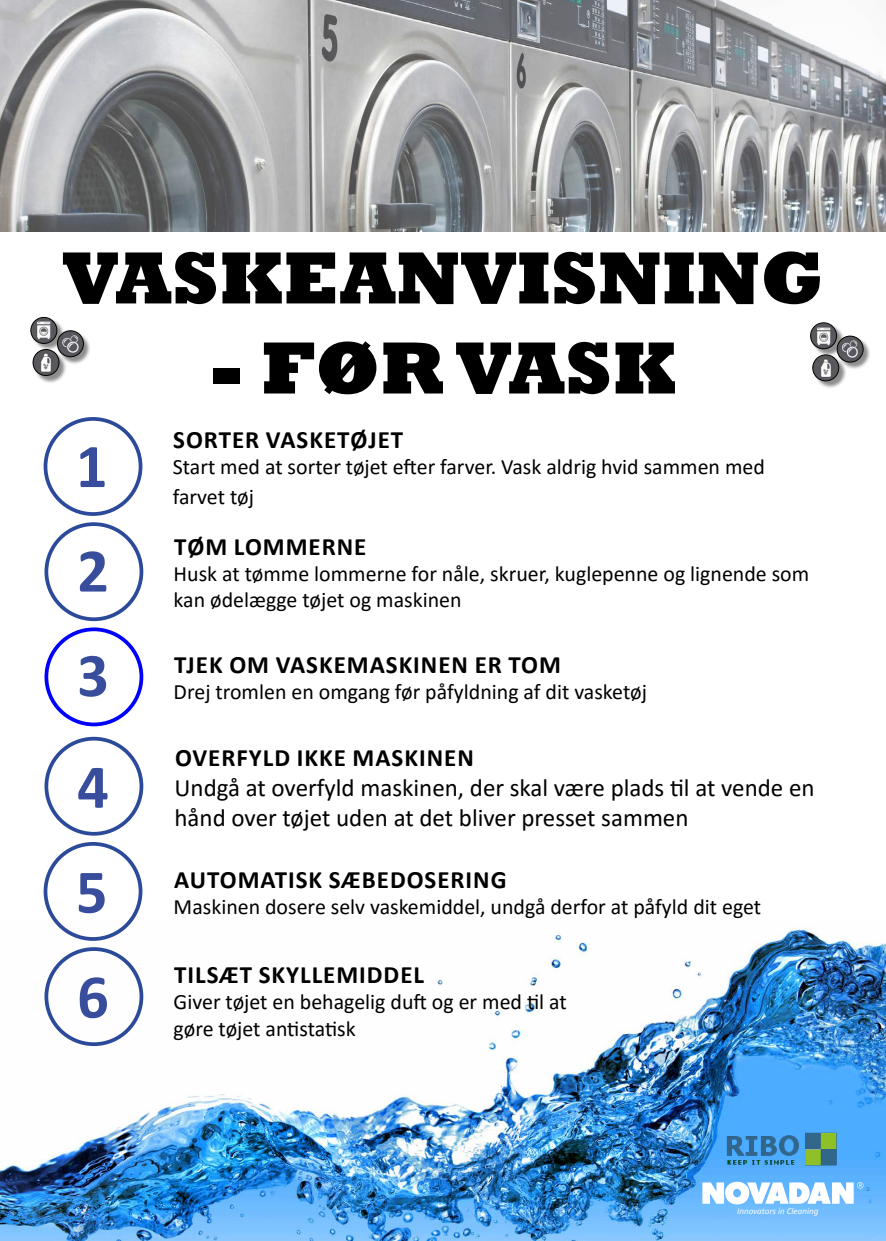
<style>
.page{position:relative;width:886px;height:1241px;background:#fff}
.page>*{position:absolute;margin:0;border:0;box-sizing:border-box;transform-origin:0 0}
.t1{font:800 75px "Rockwell";color:#000}
.t2{font:700 62.5px/104.4px "Calibri";color:#384d9c;text-align:justify}
.t3{font:700 25px "Calibri";letter-spacing:.04em;color:#000}
.t4{font:25px/30px "Calibri";color:#000}
.t5{font:21.88px/26.2px "Calibri";color:#000}
.t6{font:italic 9px "Calibri";color:#fff}
</style>
<div class="page">
<img style="left:0;top:922px;width:886px;height:318px">
<svg style="left:702px;top:1181px;width:161px;height:23px"></svg>
<div style="left:44px;top:417px;width:98px;height:99px;border:4px solid #2c4a9a;border-radius:50%"></div>
<div style="left:45px;top:522px;width:98px;height:99px;border:4px solid #2c4a9a;border-radius:50%"></div>
<div style="left:45px;top:627px;width:98px;height:99px;border:4px solid #00f;border-radius:50%"></div>
<div style="left:45px;top:736px;width:98px;height:99px;border:4px solid #2c4a9a;border-radius:50%"></div>
<div style="left:44px;top:841px;width:98px;height:99px;border:4px solid #2c4a9a;border-radius:50%"></div>
<div style="left:45px;top:947px;width:98px;height:98px;border:4px solid #2c4a9a;border-radius:50%"></div>
<img style="left:0;top:0;width:886px;height:232px">
<img style="left:720px;top:1129px;width:125px;height:44px">
<div style="left:32px;top:318px;width:33px;height:33px;background:#000;opacity:.45"></div>
<img style="left:31px;top:317px;width:26px;height:26px;border-radius:13px">
<div style="left:31px;top:317px;width:26px;height:27px;border:1px solid #000;border-radius:50%"></div>
<div style="left:58px;top:331px;width:33px;height:33px;background:#000;opacity:.45"></div>
<img style="left:57px;top:331px;width:26px;height:26px;border-radius:13px">
<div style="left:57px;top:330px;width:27px;height:27px;border:1px solid #000;border-radius:50%"></div>
<div style="left:34px;top:350px;width:33px;height:33px;background:#000;opacity:.45"></div>
<img style="left:33px;top:349px;width:26px;height:26px;border-radius:13px">
<div style="left:33px;top:349px;width:26px;height:27px;border:1px solid #000;border-radius:50%"></div>
<div style="left:811px;top:323px;width:33px;height:34px;background:#000;opacity:.45"></div>
<img style="left:810px;top:323px;width:26px;height:26px;border-radius:13px">
<div style="left:810px;top:322px;width:27px;height:27px;border:1px solid #000;border-radius:50%"></div>
<div style="left:838px;top:337px;width:33px;height:33px;background:#000;opacity:.45"></div>
<img style="left:837px;top:336px;width:26px;height:26px;border-radius:13px">
<div style="left:837px;top:336px;width:26px;height:26px;border:1px solid #000;border-radius:50%"></div>
<div style="left:813px;top:355px;width:34px;height:34px;background:#000;opacity:.45"></div>
<img style="left:813px;top:355px;width:26px;height:26px;border-radius:13px">
<div style="left:812px;top:354px;width:27px;height:27px;border:1px solid #000;border-radius:50%"></div>
<h1 class="t1" style="left:62px;top:235px;width:763px">VASKEANVISNING</h1>
<h1 class="t1" style="left:210px;top:325px;width:468px">- FØR VASK</h1>
<h2 class="t2" style="left:76px;top:412px;width:34px">1<br>2<br>3</h2>
<h2 class="t2" style="left:76px;top:732px;width:34px;line-height:104.9px">4<br>5<br>6</h2>
<p class="t3" style="left:173px;top:421px;width:232px">SORTER VASKETØJET</p>
<p class="t5" style="left:173px;top:451px;width:594px;line-height:30px">Start med at sorter tøjet efter farver. Vask aldrig hvid sammen med farvet tøj</p>
<p class="t3" style="left:174px;top:528px;width:194px">TØM LOMMERNE</p>
<p class="t5" style="left:174px;top:560px;width:637px">Husk at tømme lommerne for nåle, skruer, kuglepenne og lignende som kan ødelægge tøjet og maskinen</p>
<p class="t3" style="left:174px;top:647px;width:388px">TJEK OM VASKEMASKINEN ER TOM</p>
<p class="t5" style="left:174px;top:678px;width:475px">Drej tromlen en omgang før påfyldning af dit vasketøj</p>
<p class="t3" style="left:175px;top:739px;width:300px">OVERFYLD IKKE MASKINEN</p>
<p class="t4" style="left:174px;top:771px;width:641px">Undgå at overfyld maskinen, der skal være plads til at vende en hånd over tøjet uden at det bliver presset sammen</p>
<p class="t3" style="left:174px;top:861px;width:334px">AUTOMATISK SÆBEDOSERING</p>
<p class="t5" style="left:174px;top:892px;width:589px">Maskinen dosere selv vaskemiddel, undgå derfor at påfyld dit eget</p>
<p class="t3" style="left:174px;top:956px;width:251px">TILSÆT SKYLLEMIDDEL</p>
<p class="t5" style="left:174px;top:988px;width:395px">Giver tøjet en behagelig duft og er med til at gøre tøjet antistatisk</p>
<p class="t6" style="left:737px;top:1204px;width:83px">Innovators in Cleaning</p>
</div>
